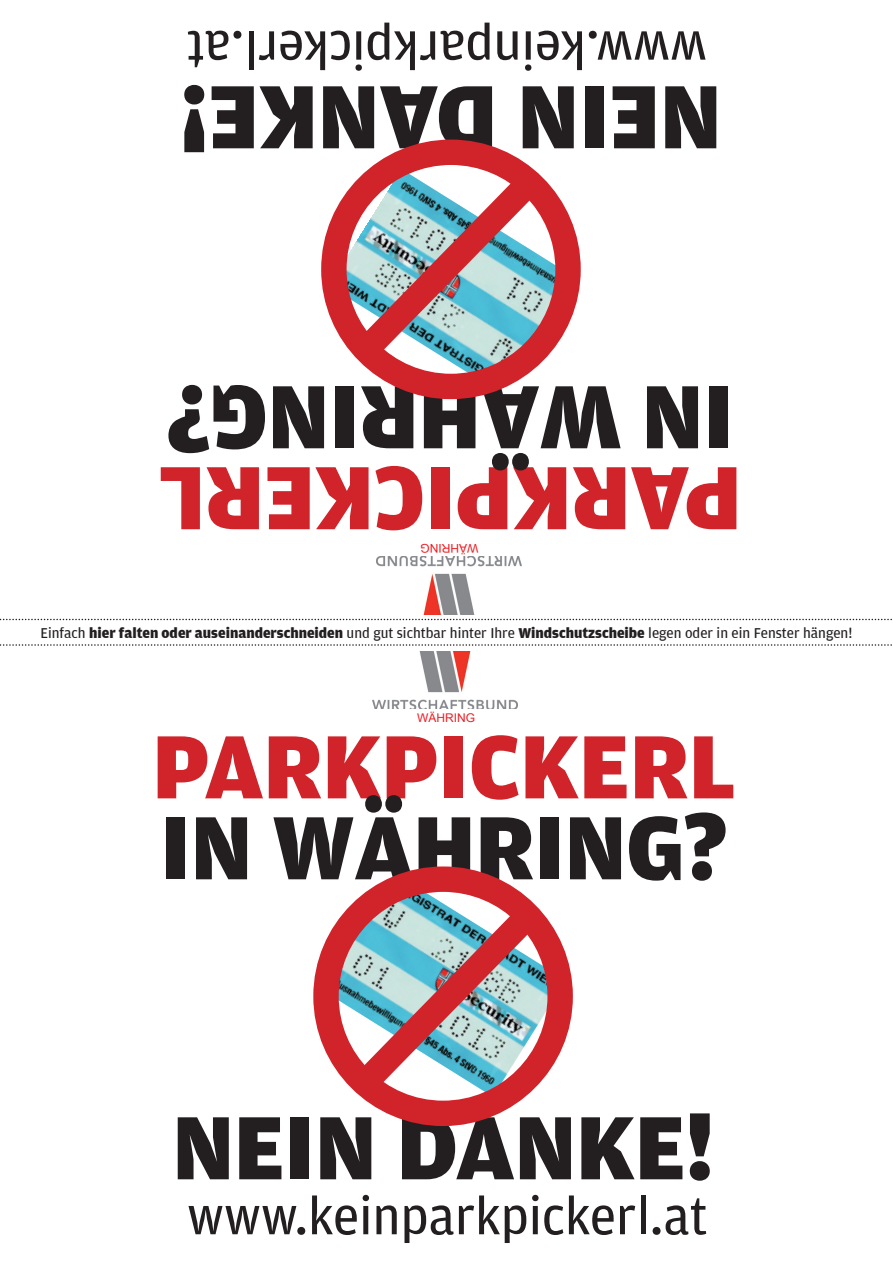
<style>
.page{position:relative;width:893px;height:1263px;background:#fff}
.page>*{position:absolute;margin:0;border:0;box-sizing:border-box;transform-origin:0 0}
.t1{font:900 95.25px "Amplitude";color:#231f20}
.t2{font:900 95.25px "Amplitude";color:#d1232a}
.t3{font:54px "Amplitude";color:#231f20}
.t4{font:15px "Amplitude";color:#231f20}
.t5{font:12px "Arial";color:#ee1d23}
.s1{font-weight:900}
</style>
<div class="page">
<svg style="left:0;top:644px;width:892px;height:2px"></svg>
<svg style="left:0;top:619px;width:892px;height:1px"></svg>
<div style="left:313px;top:866px;width:260px;height:260px;border:25px solid #d1232a;border-radius:50%"></div>
<svg style="left:326px;top:875px;width:243px;height:246px"></svg>
<img style="left:373px;top:651px;width:144px;height:58px">
<div style="left:321px;top:140px;width:260px;height:259px;border:25px solid #d1232a;border-radius:50%"></div>
<svg style="left:325px;top:144px;width:243px;height:247px"></svg>
<img style="left:377px;top:556px;width:144px;height:58px">
<h2 class="t3" style="left:707px;top:79px;width:522px;rotate:-180deg">www.keinparkpickerl.at</h2>
<h1 class="t1" style="left:721px;top:171px;width:543px;rotate:-180deg">NEIN DANK !E</h1>
<h1 class="t1" style="left:622px;top:471px;width:457px;rotate:-180deg">WÄHRING?</h1>
<h1 class="t1" style="left:733px;top:471px;width:42px;rotate:-180deg">in</h1>
<h1 class="t2" style="left:425px;top:552px;width:268px;rotate:-180deg">kc re l</h1>
<h1 class="t2" style="left:742px;top:552px;width:161px;rotate:-180deg">Parkpi</h1>
<p class="t5" style="left:478px;top:556px;width:59px;rotate:-180deg">WÄHRING</p>
<p class="t4" style="left:41px;top:624px;width:813px">Einfach <span class="s1">hier falten oder auseinanderschneiden</span> und gut sichtbar hinter Ihre <span class="s1">Windschutzscheibe</span> legen oder in ein Fenster hängen!</p>
<p class="t5" style="left:417px;top:710px;width:59px">WÄHRING</p>
<h1 class="t2" style="left:152px;top:714px;width:161px">Parkpi</h1>
<h1 class="t2" style="left:469px;top:714px;width:268px">ckerl</h1>
<h1 class="t1" style="left:160px;top:795px;width:569px">in WÄHRING?</h1>
<h1 class="t1" style="left:172px;top:1094px;width:543px">NEIN DANKE!</h1>
<h2 class="t3" style="left:187px;top:1186px;width:522px">www.keinparkpickerl.at</h2>
</div>
